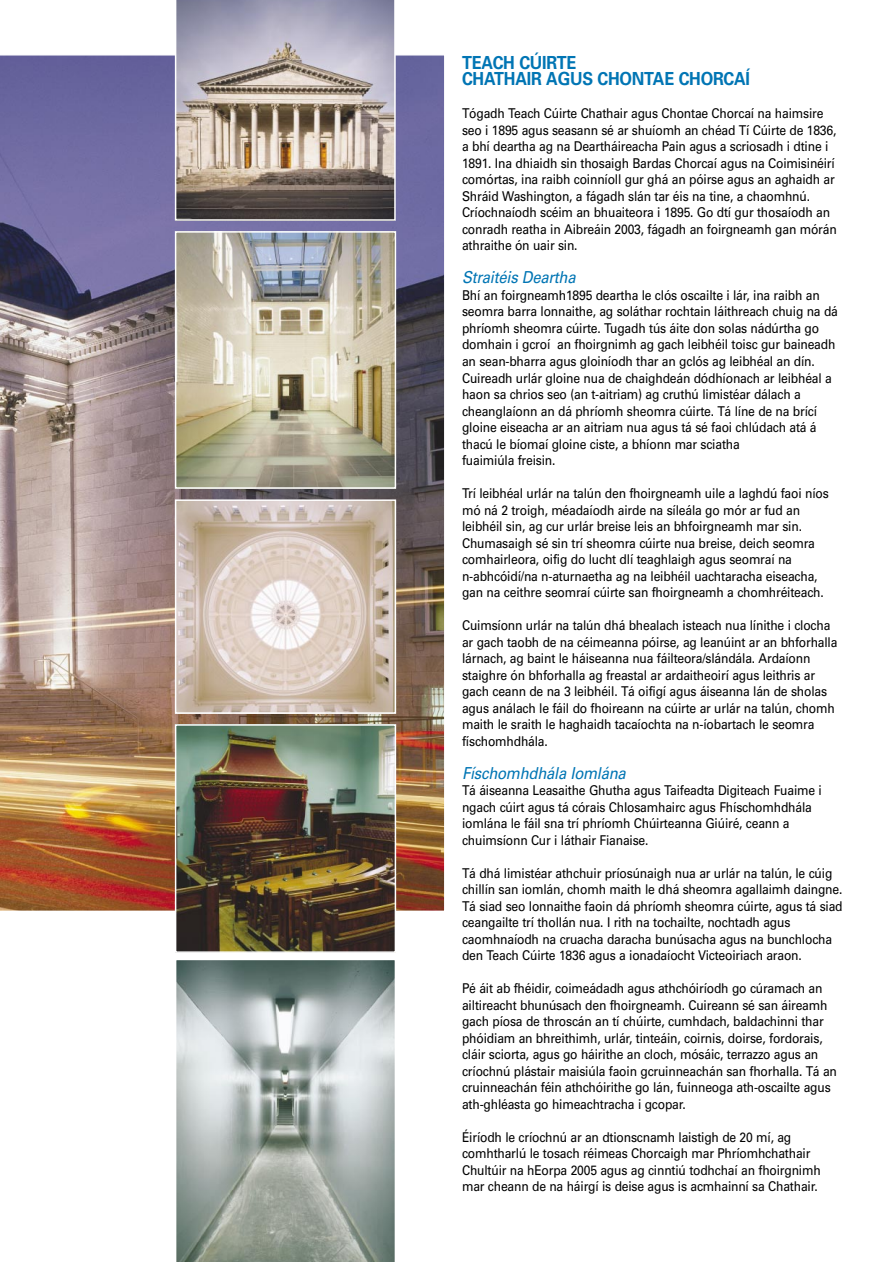
<style>
.page{position:relative;width:893px;height:1262px;background:#fff}
.page>*{position:absolute;margin:0;border:0;box-sizing:border-box;transform-origin:0 0}
.t1{font:700 18px/16.5px "Univers";letter-spacing:-.015em;color:#0075b4;scale:.9 1}
.t2{font:italic 16.5px "Univers";letter-spacing:-.015em;color:#0075b4;scale:.9 1}
.t3{font:13.5px/16.5px "Univers";letter-spacing:-.015em;color:#000;scale:.9 1}
</style>
<div class="page">
<img style="left:0;top:55px;width:445px;height:856px">
<img style="left:178px;top:234px;width:215px;height:252px">
<div style="left:175px;top:231px;width:221px;height:258px;border:2px solid #fff"></div>
<img style="left:178px;top:502px;width:215px;height:209px">
<div style="left:175px;top:499px;width:221px;height:215px;border:2px solid #fff"></div>
<svg style="left:175px;top:0;width:221px;height:221px;background:#a29997"></svg>
<svg style="left:176px;top:960px;width:219px;height:301px;background:#a3ada9"></svg>
<img style="left:178px;top:727px;width:215px;height:223px">
<div style="left:175px;top:724px;width:221px;height:229px;border:2px solid #fff"></div>
<h1 class="t1" style="left:462px;top:56px;width:321px">TEACH CÚIRTE<br>CHATHAIR AGUS CHONTAE CHORCAÍ</h1>
<p class="t3" style="left:462px;top:107px;width:418px">Tógadh Teach Cúirte Chathair agus Chontae Chorcaí na haimsire seo i 1895 agus seasann sé ar shuíomh an chéad Tí Cúirte de 1836, a bhí deartha ag na Deartháireacha Pain agus a scriosadh i dtine i 1891. Ina dhiaidh sin thosaigh Bardas Chorcaí agus na Coimisinéirí comórtas, ina raibh coinníoll gur ghá an póirse agus an aghaidh ar Shráid Washington, a fágadh slán tar éis na tine, a chaomhnú.<br>Críochnaíodh scéim an bhuaiteora i 1895. Go dtí gur thosaíodh an conradh reatha in Aibreáin 2003, fágadh an foirgneamh gan mórán athraithe ón uair sin.</p>
<p class="t2" style="left:462px;top:271px;width:128px">Straitéis Deartha</p>
<p class="t3" style="left:462px;top:288px;width:419px">Bhí an foirgneamh1895 deartha le clós oscailte i lár, ina raibh an seomra barra lonnaithe, ag soláthar rochtain láithreach chuig na dá phríomh sheomra cúirte. Tugadh tús áite don solas nádúrtha go domhain i gcroí an fhoirgnimh ag gach leibhéil toisc gur baineadh an sean-bharra agus gloiníodh thar an gclós ag leibhéal an dín.<br>Cuireadh urlár gloine nua de chaighdeán dódhíonach ar leibhéal a haon sa chrios seo (an t-aitriam) ag cruthú limistéar dálach a cheanglaíonn an dá phríomh sheomra cúirte. Tá líne de na brící gloine eiseacha ar an aitriam nua agus tá sé faoi chlúdach atá á thacú le bíomaí gloine ciste, a bhíonn mar sciatha<br>fuaimiúla freisin.</p>
<p class="t3" style="left:462px;top:486px;width:409px">Trí leibhéal urlár na talún den fhoirgneamh uile a laghdú faoi níos mó ná 2 troigh, méadaíodh airde na síleála go mór ar fud an leibhéil sin, ag cur urlár breise leis an bhfoirgneamh mar sin.<br>Chumasaigh sé sin trí sheomra cúirte nua breise, deich seomra comhairleora, oifig do lucht dlí teaghlaigh agus seomraí na n-abhcóidí/na n-aturnaetha ag na leibhéil uachtaracha eiseacha, gan na ceithre seomraí cúirte san fhoirgneamh a chomhréiteach.</p>
<p class="t3" style="left:462px;top:618px;width:418px">Cuimsíonn urlár na talún dhá bhealach isteach nua línithe i clocha ar gach taobh de na céimeanna póirse, ag leanúint ar an bhforhalla lárnach, ag baint le háiseanna nua fáilteora/slándála. Ardaíonn staighre ón bhforhalla ag freastal ar ardaitheoirí agus leithris ar gach ceann de na 3 leibhéil. Tá oifigí agus áiseanna lán de sholas agus análach le fáil do fhoireann na cúirte ar urlár na talún, chomh maith le sraith le haghaidh tacaíochta na n-íobartach le seomra físchomhdhála.</p>
<p class="t2" style="left:462px;top:766px;width:183px">Físchomhdhála Iomlána</p>
<p class="t3" style="left:462px;top:783px;width:401px">Tá áiseanna Leasaithe Ghutha agus Taifeadta Digiteach Fuaime i ngach cúirt agus tá córais Chlosamhairc agus Fhíschomhdhála iomlána le fáil sna trí phríomh Chúirteanna Giúiré, ceann a chuimsíonn Cur i láthair Fianaise.</p>
<p class="t3" style="left:462px;top:866px;width:424px">Tá dhá limistéar athchuir príosúnaigh nua ar urlár na talún, le cúig chillín san iomlán, chomh maith le dhá sheomra agallaimh daingne.<br>Tá siad seo lonnaithe faoin dá phríomh sheomra cúirte, agus tá siad ceangailte trí thollán nua. I rith na tochailte, nochtadh agus caomhnaíodh na cruacha daracha bunúsacha agus na bunchlocha den Teach Cúirte 1836 agus a ionadaíocht Victeoiriach araon.</p>
<p class="t3" style="left:462px;top:981px;width:418px">Pé áit ab fhéidir, coimeádadh agus athchóiríodh go cúramach an ailtireacht bhunúsach den fhoirgneamh. Cuireann sé san áireamh gach píosa de throscán an tí chúirte, cumhdach, baldachinni thar phóidiam an bhreithimh, urlár, tinteáin, coirnis, doirse, fordorais, cláir sciorta, agus go háirithe an cloch, mósáic, terrazzo agus an críochnú plástair maisiúla faoin gcruinneachán san fhorhalla. Tá an cruinneachán féin athchóirithe go lán, fuinneoga ath-oscailte agus ath-ghléasta go himeachtracha i gcopar.</p>
<p class="t3" style="left:462px;top:1130px;width:400px">Éiríodh le críochnú ar an dtionscnamh laistigh de 20 mí, ag comhtharlú le tosach réimeas Chorcaigh mar Phríomhchathair Chultúir na hEorpa 2005 agus ag cinntiú todhchaí an fhoirgnimh mar cheann de na háirgí is deise agus is acmhainní sa Chathair.</p>
</div>
